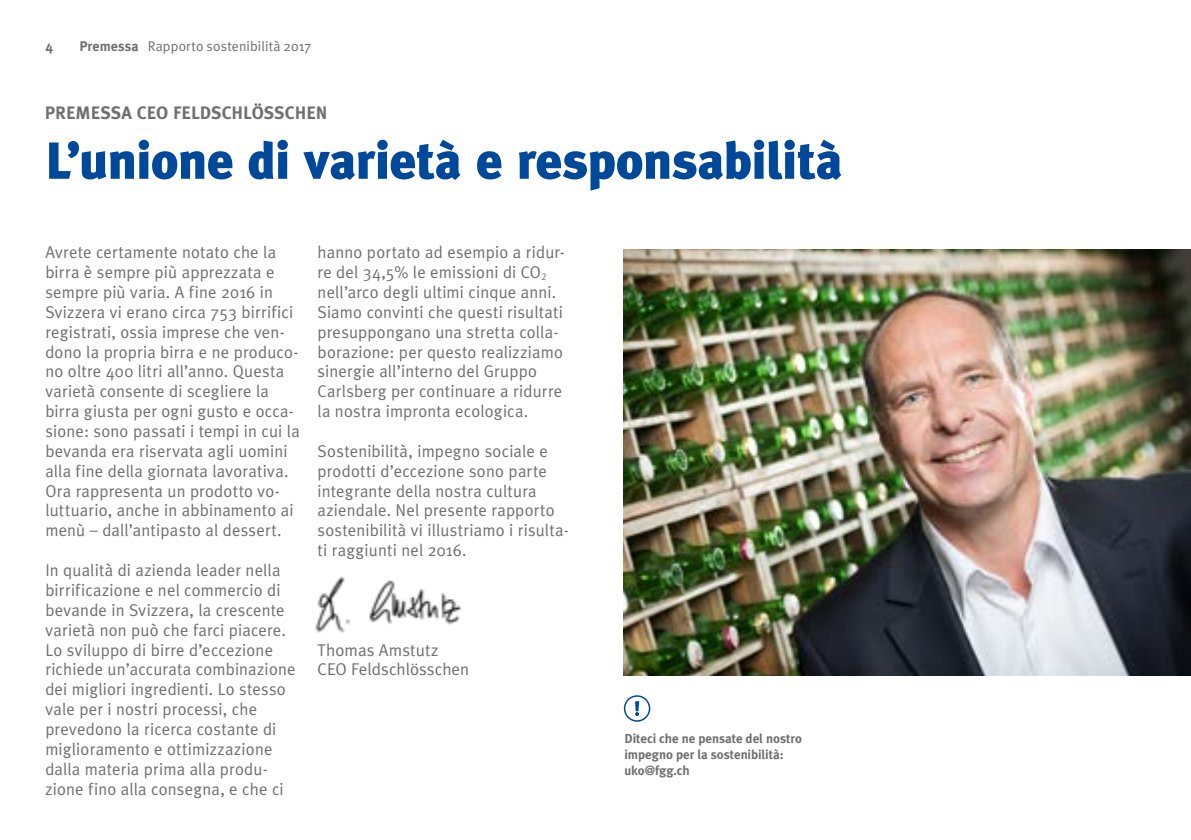
<style>
.page{position:relative;width:1191px;height:840px;background:#fff}
.page>*{position:absolute;margin:0;border:0;box-sizing:border-box;transform-origin:0 0}
.t1{font:900 52px "Meta Plus";letter-spacing:-.015em;color:#00489a}
.t2{font:700 18px "Meta Plus";letter-spacing:-.005em;color:#706f6f}
.t3{font:17px/19.8px "Meta Plus Normal";letter-spacing:.01em;color:#706f6f}
.t4{font:14px "Meta Plus Normal";letter-spacing:.005em;color:#706f6f}
.t5{font:700 14px "Meta Plus";color:#706f6f}
.t6{font:700 13px/15.6px "Meta Plus";letter-spacing:-.005em;color:#706f6f}
.s1{font-family:"Meta Plus";font-weight:700}
</style>
<div class="page">
<img style="left:315px;top:576px;width:147px;height:56px">
<div style="left:624px;top:694px;width:26px;height:27px;border:2px solid #00489a;border-radius:50%"></div>
<svg style="left:635px;top:701px;width:4px;height:14px"></svg>
<img style="left:624px;top:249px;width:567px;height:426px">
<p class="t5" style="left:45px;top:38px;width:9px">4</p>
<p class="t4" style="left:79px;top:38px;width:234px"><span class="s1">Premessa</span> Rapporto sostenibilità 2017</p>
<p class="t2" style="left:45px;top:102px;width:284px">PREMESSA CEO FELDSCHLÖSSCHEN</p>
<h1 class="t1" style="left:45px;top:130px;width:799px">L’unione di varietà e responsabilità</h1>
<p class="t3" style="left:45px;top:242px;width:256px">Avrete certamente notato che la birra è sempre più apprezzata e sempre più varia. A fine 2016 in Svizzera vi erano circa 753 birrifici registrati, ossia imprese che ven&shy;dono la propria birra e ne produco&shy;no oltre 400 litri all’anno. Questa varietà consente di scegliere la birra giusta per ogni gusto e occa&shy;sione: sono passati i tempi in cui la bevanda era riservata agli uomini alla fine della giornata lavorativa.<br>Ora rappresenta un prodotto vo&shy;luttuario, anche in abbinamento ai menù – dall’antipasto al dessert.</p>
<p class="t3" style="left:45px;top:559px;width:252px">In qualità di azienda leader nella birrificazione e nel commercio di bevande in Svizzera, la crescente varietà non può che farci piacere.<br>Lo sviluppo di birre d’eccezione richiede un’accurata combinazione dei migliori ingredienti. Lo stesso vale per i nostri processi, che prevedono la ricerca costante di miglioramento e ottimizzazione dalla materia prima alla produ&shy;zione fino alla consegna, e che ci</p>
<p class="t3" style="left:317px;top:242px;width:249px">hanno portato ad esempio a ridur&shy;re del 34,5% le emissioni di CO<sub>2 </sub>nell’arco degli ultimi cinque anni.<br>Siamo convinti che questi risultati presuppongano una stretta colla&shy;borazione: per questo realizziamo sinergie all’interno del Gruppo Carlsberg per continuare a ridurre la nostra impronta ecologica.</p>
<p class="t3" style="left:317px;top:440px;width:253px">Sostenibilità, impegno sociale e prodotti d’eccezione sono parte integrante della nostra cultura aziendale. Nel presente rapporto sostenibilità vi illustriamo i risulta&shy;ti raggiunti nel 2016.</p>
<p class="t3" style="left:317px;top:639px;width:153px">Thomas Amstutz<br>CEO Feldschlösschen</p>
<p class="t6" style="left:624px;top:730px;width:179px">Diteci che ne pensate del nostro impegno per la sostenibilità: uko@fgg.ch</p>
</div>
